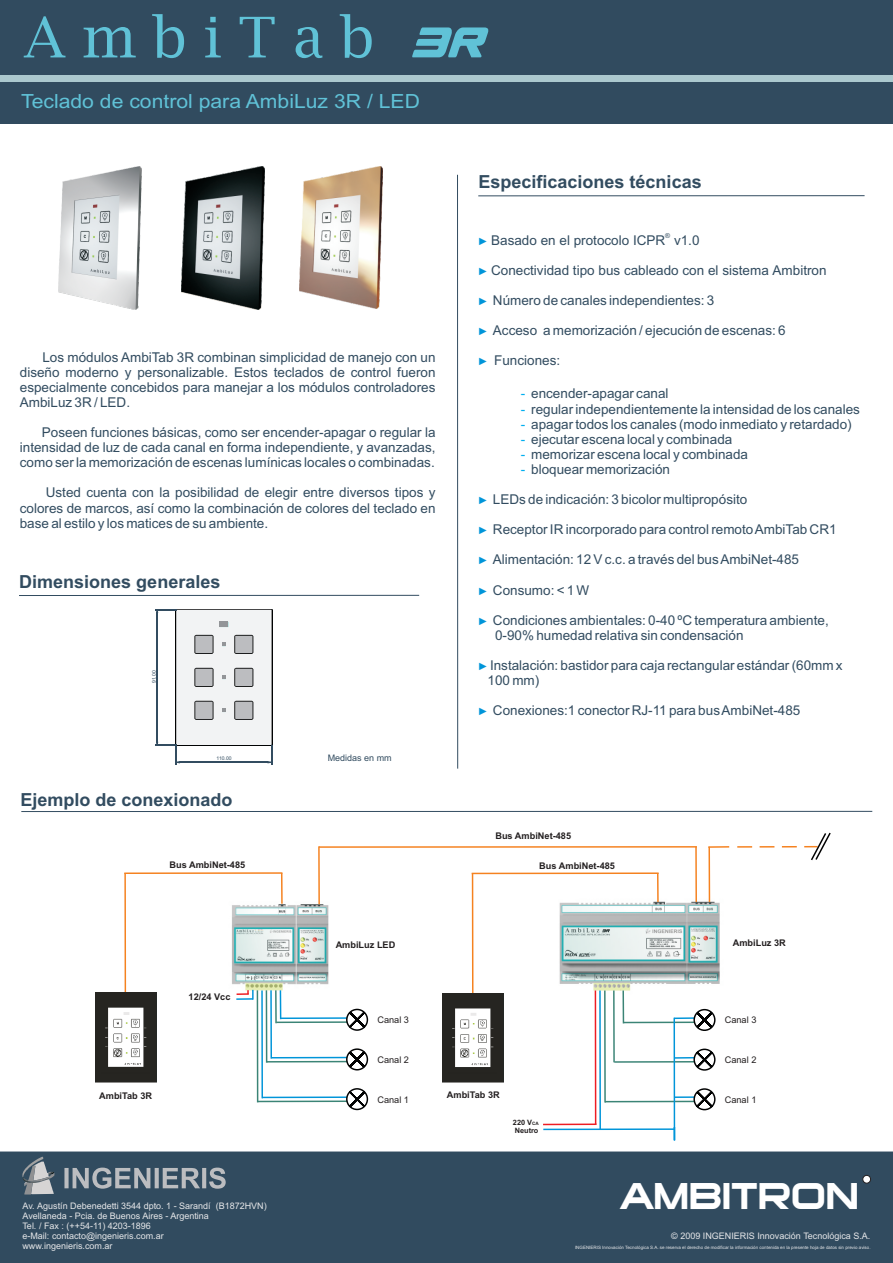
<style>
.page{position:relative;width:893px;height:1263px;background:#fff}
.page>*{position:absolute;margin:0;border:0;box-sizing:border-box;transform-origin:0 0}
.t1{font:56.1px "Lucida Bright";color:#60c2d7}
.t2{font:36px "Sui Generis Free";color:#fff}
.t3{font:19.5px "Arial";color:#60c2d7;scale:1.09 1}
.t4{font:700 18px "Arial";color:#324c60}
.t5{font:13.5px/15.1px "Arial";color:#324c60;text-align:justify}
.t6{font:10.5px "Arial";color:#0095d9}
.t7{font:700 9.15px "Arial";color:#231f20}
.t8{font:9.15px "Arial";color:#231f20}
.t9{font:9px/10.1px "Arial";color:#e6e7e9}
.t10{font:9px "Arial";color:#324c60}
.t11{font:700 7.35px "Arial";color:#231f20}
.t12{font:6.75px "Arial";color:#324c60}
.t13{font:5.1px "Arial";color:#324c60}
.t14{font:4.5px "Arial";color:#e6e7e9}
.s1{font-family:"Arial Unicode MS";color:#00aeef}
.s2{color:#00aeef}
.s3{font-size:4.65px}
</style>
<div class="page">
<div style="left:0;top:1151px;width:893px;height:112px;background:#314b5f"></div>
<div style="left:0;top:0;width:893px;height:124px;background:#314b5f"></div>
<div style="left:0;top:76px;width:893px;height:6px;background:#abc8ce"></div>
<svg style="left:64px;top:1167px;width:162px;height:22px;background:#73818d"></svg>
<svg style="left:22px;top:1157px;width:32px;height:37px"></svg>
<svg style="left:457px;top:174px;width:1px;height:595px"></svg>
<svg style="left:478px;top:195px;width:387px;height:1px"></svg>
<svg style="left:19px;top:595px;width:400px;height:1px"></svg>
<svg style="left:412px;top:27px;width:77px;height:30px;background:#4f97ab"></svg>
<img style="left:59px;top:167px;width:83px;height:142px">
<img style="left:299px;top:166px;width:83px;height:143px">
<img style="left:181px;top:166px;width:84px;height:143px">
<svg style="left:21px;top:811px;width:852px;height:1px"></svg>
<img style="left:95px;top:993px;width:28px;height:89px">
<svg style="left:155px;top:609px;width:117px;height:155px"></svg>
<div style="left:863px;top:1175px;width:8px;height:8px;background:#fff;border:1px solid #231f20;border-radius:50%"></div>
<svg style="left:123px;top:832px;width:709px;height:323px"></svg>
<h1 class="t1" style="left:24px;top:14px;width:352px">A m b i T a b</h1>
<h3 class="t3" style="left:21px;top:93px;width:367px">Teclado de control para AmbiLuz 3R / LED</h3>
<p class="t5" style="left:20px;top:351px;width:417px;text-indent:23px">Los módulos AmbiTab 3R combinan simplicidad de manejo con un diseño moderno y personalizable. Estos teclados de control fueron especialmente concebidos para manejar a los módulos controladores AmbiLuz 3R / LED.</p>
<p class="t5" style="left:20px;top:426px;width:417px;text-indent:22px">Poseen funciones básicas, como ser encender-apagar o regular la intensidad de luz de cada canal en forma independiente, y avanzadas, como ser la memorización de escenas lumínicas locales o combinadas.</p>
<p class="t5" style="left:20px;top:486px;width:417px;text-indent:26px">Usted cuenta con la posibilidad de elegir entre diversos tipos y colores de marcos, así como la combinación de colores del teclado en base al estilo y los matices de su ambiente.</p>
<h3 class="t4" style="left:19px;top:575px;width:203px">Dimensiones generales</h3>
<p class="t13" style="left:152px;top:683px;width:14px;rotate:-90deg">91.00</p>
<p class="t13" style="left:217px;top:756px;width:17px">110.00</p>
<h3 class="t4" style="left:20px;top:793px;width:214px">Ejemplo de conexionado</h3>
<p class="t7" style="left:170px;top:861px;width:77px">Bus AmbiNet-485</p>
<p class="t7" style="left:189px;top:993px;width:43px">12/24 Vcc</p>
<p class="t10" style="left:328px;top:754px;width:66px">Medidas en mm</p>
<p class="t7" style="left:336px;top:941px;width:61px">AmbiLuz LED</p>
<h3 class="t4" style="left:479px;top:175px;width:225px">Especificaciones técnicas</h3>
<p class="t12" style="left:665px;top:233px;width:6px">®</p>
<p class="t5" style="left:491px;top:234px;width:210px">Basado en el protocolo ICPR v1.0</p>
<p class="t5" style="left:491px;top:264px;width:337px">Conectividad tipo bus cableado con el sistema Ambitron</p>
<p class="t5" style="left:493px;top:294px;width:223px">Número de canales independientes: 3</p>
<p class="t5" style="left:493px;top:324px;width:294px">Acceso a memorización / ejecución de escenas: 6</p>
<p class="t5" style="left:494px;top:354px;width:68px">Funciones:</p>
<p class="t5" style="left:521px;top:387px;width:149px"><span class="s1">-</span> encender-apagar canal</p>
<p class="t5" style="left:521px;top:402px;width:341px"><span class="s2">-</span> regular independientemente la intensidad de los canales</p>
<p class="t5" style="left:521px;top:417px;width:332px"><span class="s2">-</span> apagar todos los canales (modo inmediato y retardado)</p>
<p class="t5" style="left:521px;top:433px;width:213px"><span class="s2">-</span> ejecutar escena local y combinada</p>
<p class="t5" style="left:521px;top:448px;width:229px"><span class="s2">-</span> memorizar escena local y combinada</p>
<p class="t5" style="left:521px;top:463px;width:151px"><span class="s2">-</span> bloquear memorización</p>
<p class="t5" style="left:493px;top:493px;width:256px">LEDs de indicación: 3 bicolor multipropósito</p>
<p class="t5" style="left:493px;top:523px;width:345px">Receptor IR incorporado para control remoto AmbiTab CR1</p>
<p class="t5" style="left:493px;top:553px;width:308px">Alimentación: 12 V c.c. a través del bus AmbiNet-485</p>
<p class="t5" style="left:493px;top:583px;width:98px">Consumo: &lt; 1 W</p>
<p class="t5" style="left:493px;top:614px;width:337px">Condiciones ambientales: 0-40 ºC temperatura ambiente,<br>0-90% humedad relativa sin condensación</p>
<p class="t5" style="left:488px;top:659px;width:357px">Instalación: bastidor para caja rectangular estándar (60mm x<br>100 mm)</p>
<p class="t5" style="left:493px;top:704px;width:309px">Conexiones:1 conector RJ-11 para bus AmbiNet-485</p>
<p class="t6" style="left:478px;top:237px;width:12px">►</p>
<p class="t6" style="left:478px;top:267px;width:12px">►</p>
<p class="t6" style="left:478px;top:297px;width:12px">►</p>
<p class="t6" style="left:478px;top:327px;width:12px">►</p>
<p class="t6" style="left:478px;top:358px;width:12px">►</p>
<p class="t6" style="left:478px;top:496px;width:12px">►</p>
<p class="t6" style="left:478px;top:526px;width:12px">►</p>
<p class="t6" style="left:478px;top:557px;width:12px">►</p>
<p class="t6" style="left:478px;top:587px;width:12px">►</p>
<p class="t6" style="left:478px;top:617px;width:12px">►</p>
<p class="t6" style="left:478px;top:662px;width:12px">►</p>
<p class="t6" style="left:478px;top:707px;width:12px">►</p>
<p class="t7" style="left:495px;top:833px;width:77px">Bus AmbiNet-485</p>
<p class="t7" style="left:539px;top:862px;width:77px">Bus AmbiNet-485</p>
<p class="t7" style="left:733px;top:939px;width:55px">AmbiLuz 3R</p>
<p class="t8" style="left:377px;top:1016px;width:33px">Canal 3</p>
<p class="t8" style="left:377px;top:1056px;width:33px">Canal 2</p>
<p class="t8" style="left:377px;top:1096px;width:33px">Canal 1</p>
<p class="t7" style="left:99px;top:1092px;width:54px">AmbiTab 3R</p>
<p class="t7" style="left:447px;top:1091px;width:54px">AmbiTab 3R</p>
<p class="t11" style="left:513px;top:1119px;width:27px">220 V<span class="s3">CA</span></p>
<p class="t11" style="left:515px;top:1127px;width:25px">Neutro</p>
<p class="t9" style="left:22px;top:1202px;width:246px">Av. Agustín Debenedetti 3544 dpto. 1 - Sarandí (B1872HVN)<br>Avellaneda - Pcia. de Buenos Aires - Argentina<br>Tel. / Fax : (++54-11) 4203-1896<br>e-Mail: contacto@ingenieris.com.ar<br>www.ingenieris.com.ar</p>
<p class="t8" style="left:725px;top:1017px;width:33px">Canal 3</p>
<p class="t8" style="left:725px;top:1056px;width:33px">Canal 2</p>
<p class="t8" style="left:725px;top:1096px;width:33px">Canal 1</p>
<h2 class="t2" style="left:619px;top:1177px;width:241px">AMBITRON</h2>
<p class="t9" style="left:671px;top:1232px;width:201px">© 2009 INGENIERIS Innovación Tecnológica S.A.</p>
<p class="t14" style="left:575px;top:1245px;width:297px">INGENIERIS Innovación Tecnológica S.A. se reserva el derecho de modificar la información contenida en la presente hoja de datos sin previo aviso.</p>
</div>
